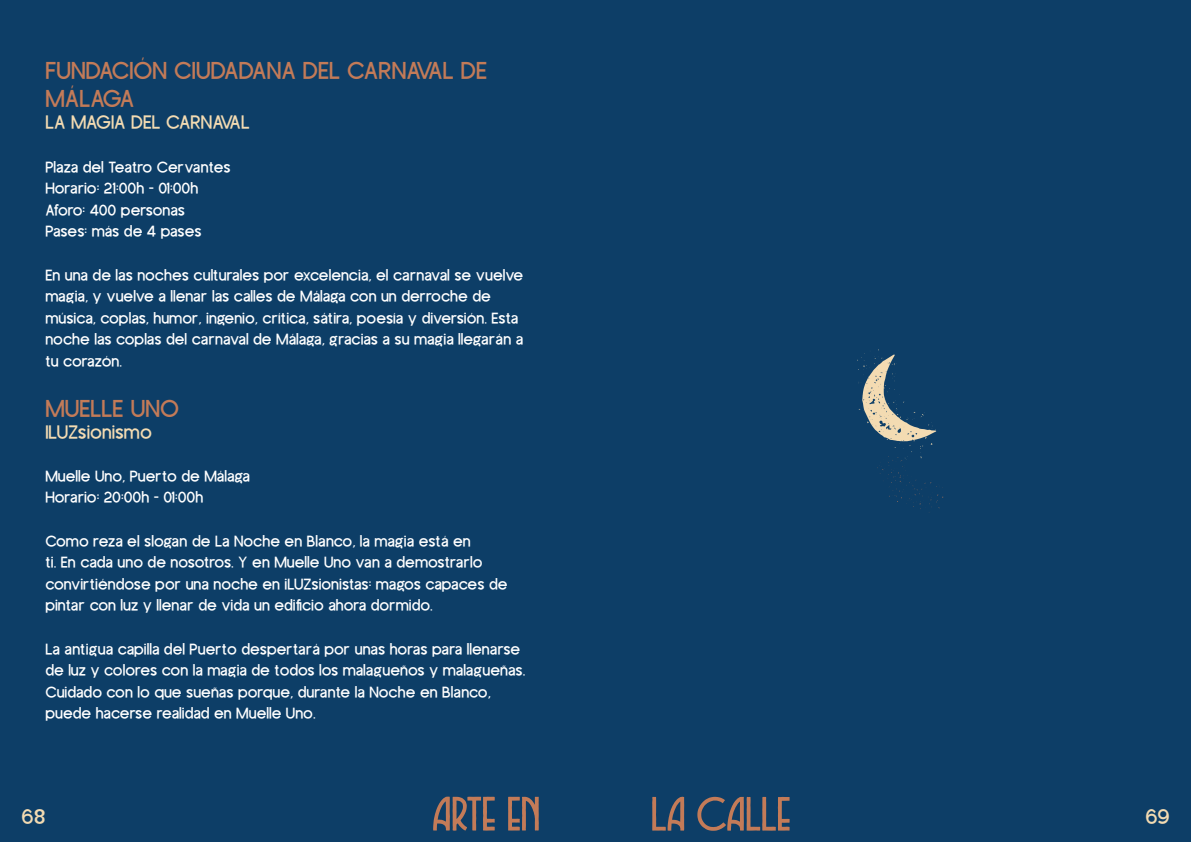
<style>
.page{position:relative;width:1191px;height:842px;background:#0d3e67}
.page>*{position:absolute;margin:0;border:0;box-sizing:border-box;transform-origin:0 0}
.t1{font:28px/28px "Wargo";color:#c37b58}
.t2{font:24px "Wargo";color:#f3dbb2}
.t3{font:22px "Wargo";color:#f3dbb2}
.t4{font:18px/21.6px "Wargo";color:#fff}
</style>
<div class="page">
<svg style="left:433px;top:796px;width:62px;height:35px"></svg>
<svg style="left:508px;top:797px;width:31px;height:34px"></svg>
<svg style="left:652px;top:797px;width:32px;height:34px"></svg>
<svg style="left:697px;top:797px;width:92px;height:34px"></svg>
<svg style="left:857px;top:349px;width:87px;height:164px"></svg>
<h1 class="t1" style="left:45px;top:57px;width:443px">FUNDACIÓN CIUDADANA DEL CARNAVAL DE<br>MÁLAGA</h1>
<p class="t3" style="left:45px;top:111px;width:206px">LA MAGIA DEL CARNAVAL</p>
<p class="t4" style="left:45px;top:156px;width:187px">Plaza del Teatro Cervantes<br>Horario: 21:00h - 01:00h<br>Aforo: 400 personas<br>Pases: más de 4 pases</p>
<p class="t4" style="left:45px;top:264px;width:479px">En una de las noches culturales por excelencia, el carnaval se vuelve magia, y vuelve a llenar las calles de Málaga con un derroche de música, coplas, humor, ingenio, crítica, sátira, poesía y diversión. Esta noche las coplas del carnaval de Málaga, gracias a su magia llegarán a tu corazón.</p>
<h1 class="t1" style="left:45px;top:394px;width:135px">MUELLE UNO</h1>
<p class="t3" style="left:45px;top:421px;width:108px">ILUZsionismo</p>
<p class="t4" style="left:45px;top:465px;width:206px">Muelle Uno, Puerto de Málaga<br>Horario: 20:00h - 01:00h</p>
<p class="t4" style="left:45px;top:530px;width:463px">Como reza el slogan de La Noche en Blanco, la magia está en<br>ti. En cada uno de nosotros. Y en Muelle Uno van a demostrarlo convirtiéndose por una noche en iLUZsionistas: magos capaces de pintar con luz y llenar de vida un edificio ahora dormido.</p>
<p class="t4" style="left:45px;top:638px;width:481px">La antigua capilla del Puerto despertará por unas horas para llenarse de luz y colores con la magia de todos los malagueños y malagueñas.<br>Cuidado con lo que sueñas porque, durante la Noche en Blanco, puede hacerse realidad en Muelle Uno.</p>
<h2 class="t2" style="left:21px;top:804px;width:25px">68</h2>
<h2 class="t2" style="left:1145px;top:804px;width:26px">69</h2>
</div>
